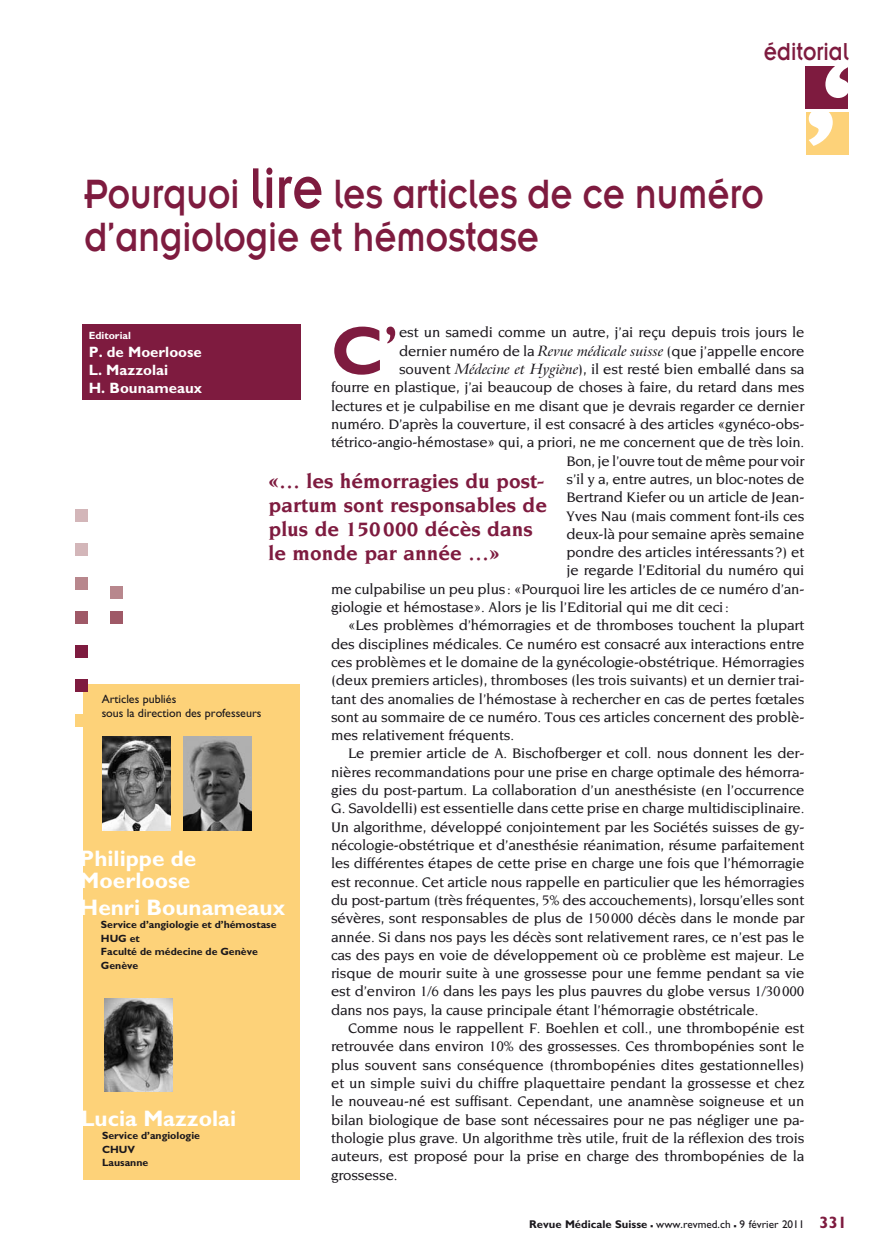
<style>
.page{position:relative;width:889px;height:1259px;background:#fff}
.page>*{position:absolute;margin:0;border:0;box-sizing:border-box;transform-origin:0 0}
.t1{font:133.65px "Meta Plus";color:#fff;scale:1.15 1}
.t2{font:700 68.7px "Gill Sans";color:#7e1b3f}
.t3{font:45px/43.5px "Insignia";color:#7e1b3f;scale:.83 1}
.t4{font:27px "Insignia";color:#7e1b3f;scale:.83 1}
.t5{font:700 22.5px/22.5px "Gill Sans";color:#fff}
.t6{font:700 21px/24px "Novarese";color:#7e1b3f}
.t7{font:500 15px "Novarese";letter-spacing:-.01em;color:#1a171c}
.t8{font:700 15px/18px "Gill Sans";color:#fff}
.t9{font:12px/13.5px "Gill Sans";color:#1a171c}
.t10{font:11.25px "Gill Sans";color:#1a171c}
.t11{font:700 10.5px/13.5px "Gill Sans";color:#1a171c}
.t12{font:700 10.5px "Gill Sans";color:#fff}
.s1{font-size:63px}
.s2{font-weight:400}
.s3{font-family:"Arrus BT";font-weight:400;font-style:italic;font-size:14.25px}
.s4{font-weight:700}
.s5{font-weight:700;font-size:16.5px}
.s6{font-weight:700;font-size:16.5px;color:#7e1b3f}
</style>
<div class="page">
<div style="left:806px;top:112px;width:42px;height:42px;background:#fdd279"></div>
<div style="left:805px;top:66px;width:43px;height:43px;background:#7e1b3f"></div>
<div style="left:83px;top:684px;width:216px;height:495px;background:#fdd279"></div>
<img style="left:104px;top:998px;width:68px;height:94px">
<div style="left:76px;top:543px;width:12px;height:13px;background:#d3b6b9"></div>
<div style="left:76px;top:509px;width:12px;height:13px;background:#d3b6b9"></div>
<div style="left:76px;top:577px;width:12px;height:13px;background:#b8878d"></div>
<div style="left:76px;top:611px;width:12px;height:13px;background:#9f5967"></div>
<div style="left:110px;top:586px;width:12px;height:13px;background:#b8878d"></div>
<div style="left:110px;top:611px;width:12px;height:13px;background:#9f5967"></div>
<div style="left:76px;top:645px;width:12px;height:13px;background:#7e1b3f"></div>
<div style="left:76px;top:679px;width:12px;height:13px;background:#7e1b3f"></div>
<div style="left:76px;top:713px;width:12px;height:13px;background:#fdd279"></div>
<img style="left:102px;top:737px;width:68px;height:93px">
<img style="left:183px;top:737px;width:68px;height:93px">
<div style="left:83px;top:325px;width:218px;height:75px;background:#7e1b3f"></div>
<p class="t4" style="left:764px;top:38px;width:104px">éditorial</p>
<p class="t1" style="left:818px;top:32px;width:37px">‘</p>
<p class="t3" style="left:84px;top:172px;width:820px">Pourquoi <span class="s1">lire</span> les articles de ce numéro d’angiologie et hémostase</p>
<p class="t1" style="left:840px;top:174px;width:37px;rotate:-180deg">‘</p>
<p class="t2" style="left:331px;top:310px;width:69px">C<span class="s2">’</span></p>
<p class="t7" style="left:399px;top:324px;width:407px">est un samedi comme un autre, j’ai reçu depuis trois jours le</p>
<p class="t12" style="left:89px;top:329px;width:44px">Editorial</p>
<p class="t8" style="left:89px;top:343px;width:115px">P. de Moerloose<br>L. Mazzolai<br>H. Bounameaux</p>
<p class="t7" style="left:399px;top:342px;width:407px">dernier numéro de la <span class="s3">Revue médicale suisse</span> (que j’appelle encore</p>
<p class="t7" style="left:399px;top:361px;width:407px">souvent <span class="s3">Médecine et Hygiène</span>), il est resté bien emballé dans sa</p>
<p class="t7" style="left:331px;top:379px;width:475px">fourre en plastique, j’ai beaucoup de choses à faire, du retard dans mes</p>
<p class="t7" style="left:331px;top:397px;width:475px">lectures et je culpabilise en me disant que je devrais regarder ce dernier</p>
<p class="t7" style="left:331px;top:416px;width:475px">numéro. D’après la couverture, il est consacré à des articles «gynéco-obs-</p>
<p class="t7" style="left:331px;top:434px;width:475px">tétrico-angio-hémostase» qui, a priori, ne me concernent que de très loin.</p>
<p class="t7" style="left:566px;top:452px;width:239px">Bon, je l’ouvre tout de même pour voir</p>
<p class="t7" style="left:566px;top:471px;width:239px">s’il y a, entre autres, un bloc-notes de</p>
<p class="t7" style="left:566px;top:489px;width:239px">Bertrand Kiefer ou un article de Jean-</p>
<p class="t7" style="left:566px;top:507px;width:239px">Yves Nau (mais comment font-ils ces</p>
<p class="t7" style="left:566px;top:525px;width:239px">deux-là pour semaine après semaine</p>
<p class="t7" style="left:566px;top:544px;width:239px">pondre des articles intéressants?) et</p>
<p class="t7" style="left:566px;top:562px;width:239px">je regarde l’Editorial du numéro qui</p>
<p class="t7" style="left:331px;top:580px;width:475px">me culpabilise un peu plus: «Pourquoi lire les articles de ce numéro d’an-</p>
<p class="t7" style="left:331px;top:599px;width:399px">giologie et hémostase». Alors je lis l’Editorial qui me dit ceci:</p>
<p class="t7" style="left:348px;top:617px;width:458px">«Les problèmes d’hémorragies et de thromboses touchent la plupart</p>
<p class="t7" style="left:331px;top:635px;width:475px">des disciplines médicales. Ce numéro est consacré aux interactions entre</p>
<p class="t7" style="left:331px;top:654px;width:475px">ces problèmes et le domaine de la gynécologie-obstétrique. Hémorragies</p>
<p class="t7" style="left:331px;top:672px;width:475px">(deux premiers articles), thromboses (les trois suivants) et un dernier trai-</p>
<p class="t7" style="left:331px;top:690px;width:475px">tant des anomalies de l’hémostase à rechercher en cas de pertes fœtales</p>
<p class="t7" style="left:331px;top:708px;width:474px">sont au sommaire de ce numéro. Tous ces articles concernent des problè-</p>
<p class="t7" style="left:331px;top:727px;width:185px">mes relativement fréquents.</p>
<p class="t7" style="left:348px;top:745px;width:458px">Le premier article de A. Bischofberger et coll. nous donnent les der-</p>
<p class="t7" style="left:331px;top:763px;width:475px">nières recommandations pour une prise en charge optimale des hémorra-</p>
<p class="t7" style="left:331px;top:782px;width:475px">gies du post-partum. La collaboration d’un anesthésiste (en l’occurrence</p>
<p class="t7" style="left:331px;top:800px;width:475px">G. Savoldelli) est essentielle dans cette prise en charge multidisciplinaire.</p>
<p class="t7" style="left:331px;top:818px;width:475px">Un algorithme, développé conjointement par les Sociétés suisses de gy-</p>
<p class="t7" style="left:331px;top:837px;width:475px">nécologie-obstétrique et d’anesthésie réanimation, résume parfaitement</p>
<p class="t7" style="left:331px;top:855px;width:475px">les différentes étapes de cette prise en charge une fois que l’hémorragie</p>
<p class="t7" style="left:331px;top:873px;width:475px">est reconnue. Cet article nous rappelle en particulier que les hémorragies</p>
<p class="t7" style="left:331px;top:891px;width:475px">du post-partum (très fréquentes, 5% des accouchements), lorsqu’elles sont</p>
<p class="t7" style="left:331px;top:910px;width:475px">sévères, sont responsables de plus de 150000 décès dans le monde par</p>
<p class="t7" style="left:331px;top:928px;width:475px">année. Si dans nos pays les décès sont relativement rares, ce n’est pas le</p>
<p class="t7" style="left:331px;top:946px;width:475px">cas des pays en voie de développement où ce problème est majeur. Le</p>
<p class="t7" style="left:331px;top:965px;width:475px">risque de mourir suite à une grossesse pour une femme pendant sa vie</p>
<p class="t7" style="left:331px;top:983px;width:475px">est d’environ 1/6 dans les pays les plus pauvres du globe versus 1/30000</p>
<p class="t7" style="left:331px;top:1001px;width:429px">dans nos pays, la cause principale étant l’hémorragie obstétricale.</p>
<p class="t7" style="left:348px;top:1020px;width:458px">Comme nous le rappellent F. Boehlen et coll., une thrombopénie est</p>
<p class="t7" style="left:331px;top:1038px;width:475px">retrouvée dans environ 10% des grossesses. Ces thrombopénies sont le</p>
<p class="t7" style="left:331px;top:1056px;width:475px">plus souvent sans conséquence (thrombopénies dites gestationnelles)</p>
<p class="t7" style="left:331px;top:1074px;width:475px">et un simple suivi du chiffre plaquettaire pendant la grossesse et chez</p>
<p class="t7" style="left:331px;top:1093px;width:475px">le nouveau-né est suffisant. Cependant, une anamnèse soigneuse et un</p>
<p class="t7" style="left:331px;top:1111px;width:475px">bilan biologique de base sont nécessaires pour ne pas négliger une pa-</p>
<p class="t7" style="left:331px;top:1129px;width:475px">thologie plus grave. Un algorithme très utile, fruit de la réflexion des trois</p>
<p class="t7" style="left:331px;top:1148px;width:475px">auteurs, est proposé pour la prise en charge des thrombopénies de la</p>
<p class="t7" style="left:331px;top:1166px;width:68px">grossesse.</p>
<p class="t6" style="left:268px;top:469px;width:280px">«… les hémorragies du post&shy;partum sont responsables de plus de 150000 décès dans le monde par année …»</p>
<p class="t9" style="left:102px;top:692px;width:161px">Articles publiés<br>sous la direction des professeurs</p>
<p class="t5" style="left:80px;top:847px;width:118px">Philippe de<br>Moerloose</p>
<p class="t5" style="left:80px;top:896px;width:207px">Henri Bounameaux</p>
<p class="t11" style="left:101px;top:918px;width:177px">Service d’angiologie et d’hémostase<br>HUG et<br>Faculté de médecine de Genève<br>Genève</p>
<p class="t5" style="left:81px;top:1107px;width:157px">Lucia Mazzolai</p>
<p class="t11" style="left:102px;top:1129px;width:99px">Service d’angiologie<br>CHUV<br>Lausanne</p>
<p class="t10" style="left:529px;top:1217px;width:319px"><span class="s4">Revue Médicale Suisse</span> <span class="s5">–</span> www.revmed.ch <span class="s5">–</span> 9 février 2011 <span class="s6">331</span></p>
</div>
